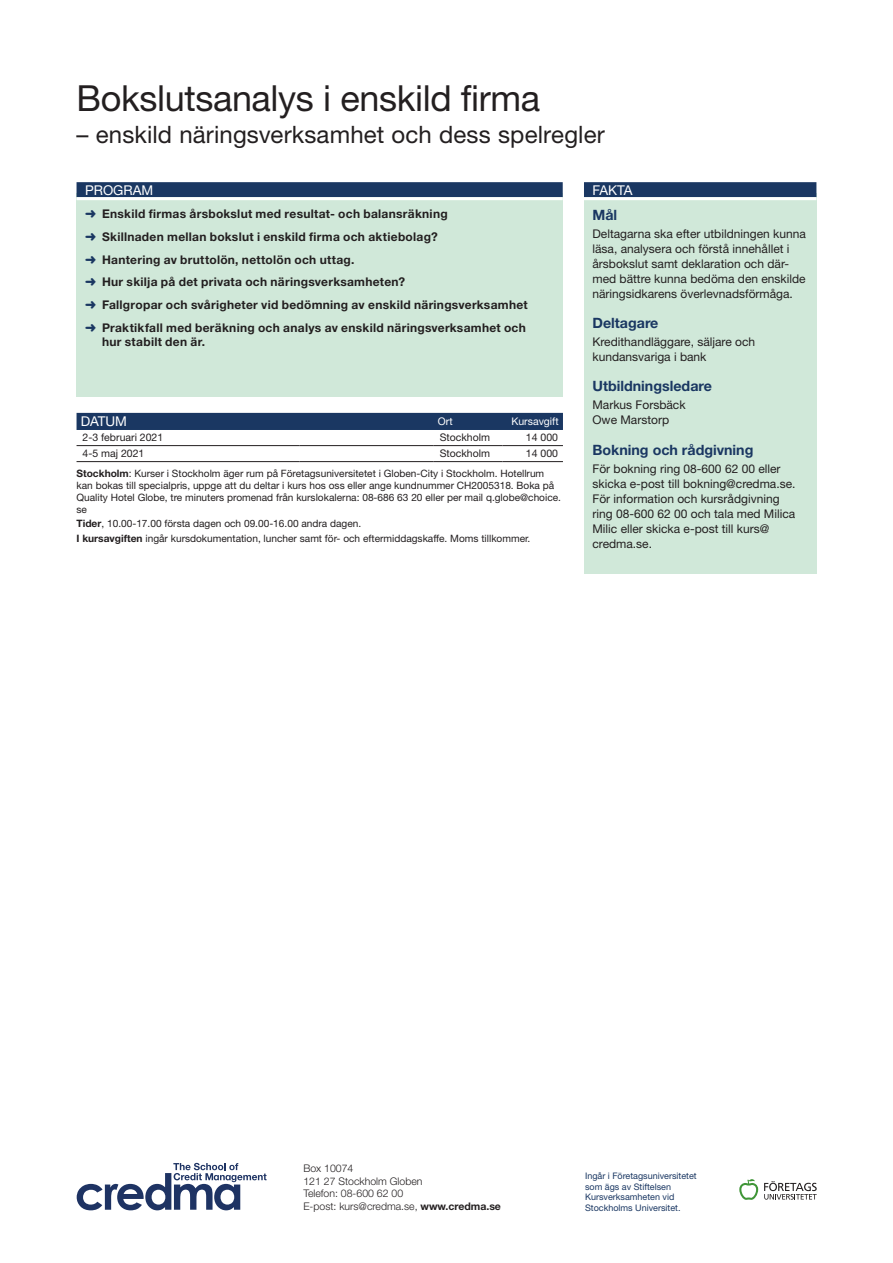
<style>
.page{position:relative;width:893px;height:1263px;background:#fff}
.page>*{position:absolute;margin:0;border:0;box-sizing:border-box;transform-origin:0 0}
.Fakta-rubrik{font:36px "Helvetica Neue LT Std";letter-spacing:-.01em;color:#231f20}
.Fakta-rubrik2{font:24px "Helvetica Neue LT Std";letter-spacing:.005em;color:#231f20}
.Fakta-mellanrubrik{font:700 14.25px "Helvetica Neue LT Std";color:#1a3762}
.Dag_Block-rubrik-bro{font:13.5px "Helvetica Neue LT Std";color:#fff}
.Fakta-rubrik-brodtex{font:13.5px "Helvetica Neue LT Std";letter-spacing:-.025em;color:#fff}
.Tabellhuvud-datum{font:13.5px "Helvetica Neue LT Std";color:#fff}
.Fakta-brodtext{font:12px/15px "Helvetica Neue LT Std";color:#231f20}
.t1{font:700 12px/14.2px "Helvetica Neue LT Std";letter-spacing:.025em;color:#231f20}
.t2{font:300 10.5px/12.6px "Helvetica Neue LT Std";color:#231f20}
.Tabell-datum{font:10.5px "Helvetica Neue LT Std";color:#231f20}
.Tabell-ort{font:10.5px "Helvetica Neue LT Std";color:#231f20}
.Tabellhuvud-avgift{font:10.5px "Helvetica Neue LT Std";color:#fff}
.Tabell-avgift{font:10.5px "Helvetica Neue LT Std";color:#231f20}
.Tabellhuvud-ort{font:10.5px "Helvetica Neue LT Std";color:#fff}
.Tabellfot-brodtext{font:10.2px/12px "Helvetica Neue LT Std";color:#231f20}
.t3{font:9px/10.5px "Helvetica Neue LT Std";color:#1a3762}
.s1{color:#1a3762}
.s2{font-weight:700}
</style>
<div class="page">
<svg style="left:739px;top:1179px;width:19px;height:21px"></svg>
<svg style="left:764px;top:1181px;width:53px;height:18px"></svg>
<svg style="left:77px;top:1163px;width:190px;height:47px"></svg>
<div style="left:584px;top:193px;width:232px;height:381px;background:#d0e8d9"></div>
<div style="left:77px;top:193px;width:486px;height:204px;background:#d0e8d9"></div>
<div style="left:77px;top:182px;width:486px;height:15px;background:#1a3762"></div>
<hr style="left:77px;top:197px;width:486px;height:3px;background:#fff">
<div style="left:584px;top:182px;width:232px;height:15px;background:#1a3762"></div>
<hr style="left:584px;top:197px;width:232px;height:3px;background:#fff">
<div style="left:77px;top:413px;width:486px;height:17px;background:#1a3762"></div>
<hr style="left:77px;top:445px;width:223px;height:1px;background:#231f20">
<hr style="left:300px;top:445px;width:134px;height:1px;background:#231f20">
<hr style="left:434px;top:445px;width:69px;height:1px;background:#231f20">
<hr style="left:503px;top:445px;width:60px;height:1px;background:#231f20">
<hr style="left:77px;top:461px;width:223px;height:1px;background:#231f20">
<hr style="left:300px;top:461px;width:134px;height:1px;background:#231f20">
<hr style="left:434px;top:461px;width:69px;height:1px;background:#231f20">
<hr style="left:503px;top:461px;width:60px;height:1px;background:#231f20">
<p class="Fakta-rubrik" style="left:77px;top:76px;width:465px">Bokslutsanalys i enskild firma</p>
<p class="Fakta-rubrik2" style="left:77px;top:120px;width:530px">– enskild näringsverksamhet och dess spelregler</p>
<p class="Dag_Block-rubrik-bro" style="left:85px;top:182px;width:70px">PROGRAM</p>
<p class="Fakta-rubrik-brodtex" style="left:592px;top:182px;width:42px">FAKTA</p>
<p class="t1" style="left:85px;top:206px;width:364px"><span class="s1">➜</span> Enskild firmas årsbokslut med resultat- och balansräkning</p>
<p class="t1" style="left:85px;top:229px;width:354px"><span class="s1">➜</span> Skillnaden mellan bokslut i enskild firma och aktiebolag?</p>
<p class="t1" style="left:85px;top:252px;width:271px"><span class="s1">➜</span> Hantering av bruttolön, nettolön och uttag.</p>
<p class="t1" style="left:85px;top:275px;width:322px"><span class="s1">➜</span> Hur skilja på det privata och näringsverksamheten?</p>
<p class="t1" style="left:85px;top:297px;width:444px"><span class="s1">➜</span> Fallgropar och svårigheter vid bedömning av enskild näringsverksamhet</p>
<p class="t1" style="left:102px;top:320px;width:425px;text-indent:-17px"><span class="s1">➜</span> Praktikfall med beräkning och analys av enskild näringsverksamhet och hur stabilt den är.</p>
<p class="Fakta-mellanrubrik" style="left:592px;top:206px;width:26px">Mål</p>
<p class="Fakta-brodtext" style="left:592px;top:226px;width:215px">Deltagarna ska efter utbildningen kunna läsa, analysera och förstå innehållet i årsbokslut samt deklaration och där&shy;med bättre kunna bedöma den enskilde näringsidkarens överlevnadsförmåga.</p>
<p class="Fakta-mellanrubrik" style="left:592px;top:314px;width:67px">Deltagare</p>
<p class="Fakta-brodtext" style="left:592px;top:334px;width:164px">Kredithandläggare, säljare och kundansvariga i bank</p>
<p class="Fakta-mellanrubrik" style="left:592px;top:377px;width:121px">Utbildningsledare</p>
<p class="Fakta-brodtext" style="left:592px;top:397px;width:95px">Markus Forsbäck<br>Owe Marstorp</p>
<p class="Tabellhuvud-datum" style="left:81px;top:413px;width:48px">DATUM</p>
<p class="Tabellhuvud-ort" style="left:438px;top:415px;width:16px">Ort</p>
<p class="Tabellhuvud-avgift" style="left:511px;top:415px;width:49px">Kursavgift</p>
<p class="Tabell-datum" style="left:83px;top:431px;width:82px">2‑3 februari 2021</p>
<p class="Tabell-ort" style="left:440px;top:431px;width:52px">Stockholm</p>
<p class="Tabell-avgift" style="left:526px;top:431px;width:34px">14 000</p>
<p class="Tabell-datum" style="left:83px;top:447px;width:63px">4‑5 maj 2021</p>
<p class="Tabell-ort" style="left:440px;top:447px;width:52px">Stockholm</p>
<p class="Tabell-avgift" style="left:526px;top:447px;width:34px">14 000</p>
<p class="Tabellfot-brodtext" style="left:77px;top:467px;width:486px"><span class="s2">Stockholm</span>: Kurser i Stockholm äger rum på Företagsuniversitetet i Globen-City i Stockholm. Hotellrum kan bokas till specialpris, uppge att du deltar i kurs hos oss eller ange kundnummer CH2005318. Boka på Quality Hotel Globe, tre minuters promenad från kurslokalerna: 08-686 63 20 eller per mail q.globe@choice. se</p>
<p class="Tabellfot-brodtext" style="left:77px;top:518px;width:286px"><span class="s2">Tider</span>, 10.00-17.00 första dagen och 09.00-16.00 andra dagen.</p>
<p class="Tabellfot-brodtext" style="left:77px;top:532px;width:455px"><span class="s2">I kursavgiften</span> ingår kursdokumentation, luncher samt för- och eftermiddagskaffe. Moms tillkommer.</p>
<p class="Fakta-mellanrubrik" style="left:592px;top:441px;width:162px">Bokning och rådgivning</p>
<p class="Fakta-brodtext" style="left:592px;top:461px;width:204px">För bokning ring 08-600 62 00 eller skicka e-post till bokning@credma.se.<br>För information och kursrådgivning ring 08-600 62 00 och tala med Milica<br>Milic eller skicka e-post till kurs@ credma.se.</p>
<p class="t2" style="left:303px;top:1162px;width:199px">Box 10074<br>121 27 Stockholm Globen<br>Telefon: 08-600 62 00<br>E-post: kurs@credma.se, <span class="s2">www.credma.se</span></p>
<p class="t3" style="left:585px;top:1170px;width:113px">Ingår i Företagsuniversitetet som ägs av Stiftelsen<br>Kursverksamheten vid<br>Stockholms Universitet.</p>
</div>
